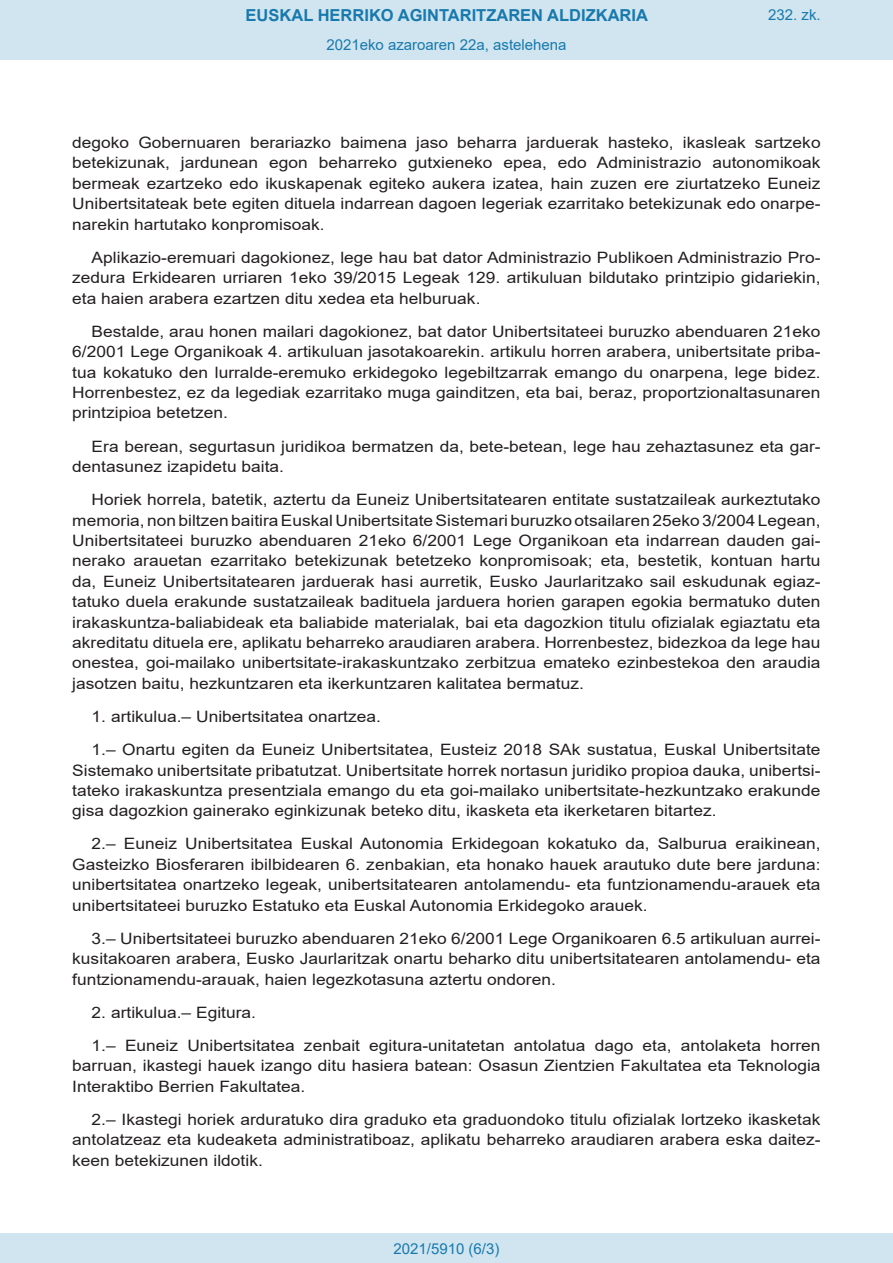
<style>
.page{position:relative;width:893px;height:1263px;background:#fff}
.page>*{position:absolute;margin:0;border:0;box-sizing:border-box;transform-origin:0 0}
.t1{font:700 16.5px "Arial";color:#1879ad}
.BOPVDetalle{font:15.6px/20.4px "Arial";color:#231f20;text-align:justify;scale:1.11 1}
.Paginacion_Centro{font:15px "Arial";color:#1879ad}
</style>
<div class="page">
<div style="left:0;top:0;width:893px;height:60px;background:#d0e5f0"></div>
<div style="left:0;top:1233px;width:893px;height:30px;background:#d0e5f0"></div>
<p class="t1" style="left:246px;top:3px;width:404px">EUSKAL HERRIKO AGINTARITZAREN ALDIZKARIA</p>
<p class="Paginacion_Centro" style="left:326px;top:35px;width:242px">2021eko azaroaren 22a, astelehena</p>
<p class="Paginacion_Centro" style="left:768px;top:5px;width:54px">232. zk.</p>
<p class="BOPVDetalle" style="left:72px;top:132px;width:676px">degoko Gobernuaren berariazko baimena jaso beharra jarduerak hasteko, ikasleak sartzeko betekizunak, jardunean egon beharreko gutxieneko epea, edo Administrazio autonomikoak bermeak ezartzeko edo ikuskapenak egiteko aukera izatea, hain zuzen ere ziurtatzeko Euneiz Unibertsitateak bete egiten dituela indarrean dagoen legeriak ezarritako betekizunak edo onarpe&shy;narekin hartutako konpromisoak.</p>
<p class="BOPVDetalle" style="left:72px;top:247px;width:676px;text-indent:19px">Aplikazio-eremuari dagokionez, lege hau bat dator Administrazio Publikoen Administrazio Pro&shy;zedura Erkidearen urriaren 1eko 39/2015 Legeak 129. artikuluan bildutako printzipio gidariekin, eta haien arabera ezartzen ditu xedea eta helburuak.</p>
<p class="BOPVDetalle" style="left:72px;top:321px;width:676px;text-indent:19px">Bestalde, arau honen mailari dagokionez, bat dator Unibertsitateei buruzko abenduaren 21eko 6/2001 Lege Organikoak 4. artikuluan jasotakoarekin. artikulu horren arabera, unibertsitate priba&shy;tua kokatuko den lurralde-eremuko erkidegoko legebiltzarrak emango du onarpena, lege bidez.<br>Horrenbestez, ez da legediak ezarritako muga gainditzen, eta bai, beraz, proportzionaltasunaren printzipioa betetzen.</p>
<p class="BOPVDetalle" style="left:72px;top:436px;width:676px;text-indent:19px">Era berean, segurtasun juridikoa bermatzen da, bete-betean, lege hau zehaztasunez eta gar&shy;dentasunez izapidetu baita.</p>
<p class="BOPVDetalle" style="left:72px;top:489px;width:676px;text-indent:19px">Horiek horrela, batetik, aztertu da Euneiz Unibertsitatearen entitate sustatzaileak aurkeztutako memoria, non biltzen baitira Euskal Unibertsitate Sistemari buruzko otsailaren 25eko 3/2004 Legean, Unibertsitateei buruzko abenduaren 21eko 6/2001 Lege Organikoan eta indarrean dauden gai&shy;nerako arauetan ezarritako betekizunak betetzeko konpromisoak; eta, bestetik, kontuan hartu da, Euneiz Unibertsitatearen jarduerak hasi aurretik, Eusko Jaurlaritzako sail eskudunak egiaz&shy;tatuko duela erakunde sustatzaileak badituela jarduera horien garapen egokia bermatuko duten irakaskuntza-baliabideak eta baliabide materialak, bai eta dagozkion titulu ofizialak egiaztatu eta akreditatu dituela ere, aplikatu beharreko araudiaren arabera. Horrenbestez, bidezkoa da lege hau onestea, goi-mailako unibertsitate-irakaskuntzako zerbitzua emateko ezinbestekoa den araudia jasotzen baitu, hezkuntzaren eta ikerkuntzaren kalitatea bermatuz.</p>
<p class="BOPVDetalle" style="left:92px;top:706px;width:262px">1. artikulua.– Unibertsitatea onartzea.</p>
<p class="BOPVDetalle" style="left:72px;top:739px;width:676px;text-indent:19px">1.– Onartu egiten da Euneiz Unibertsitatea, Eusteiz 2018 SAk sustatua, Euskal Unibertsitate Sistemako unibertsitate pribatutzat. Unibertsitate horrek nortasun juridiko propioa dauka, unibertsi&shy;tateko irakaskuntza presentziala emango du eta goi-mailako unibertsitate-hezkuntzako erakunde gisa dagozkion gainerako eginkizunak beteko ditu, ikasketa eta ikerketaren bitartez.</p>
<p class="BOPVDetalle" style="left:72px;top:834px;width:676px;text-indent:19px">2.– Euneiz Unibertsitatea Euskal Autonomia Erkidegoan kokatuko da, Salburua eraikinean, Gasteizko Biosferaren ibilbidearen 6. zenbakian, eta honako hauek arautuko dute bere jarduna: unibertsitatea onartzeko legeak, unibertsitatearen antolamendu- eta funtzionamendu-arauek eta unibertsitateei buruzko Estatuko eta Euskal Autonomia Erkidegoko arauek.</p>
<p class="BOPVDetalle" style="left:72px;top:928px;width:676px;text-indent:19px">3.– Unibertsitateei buruzko abenduaren 21eko 6/2001 Lege Organikoaren 6.5 artikuluan aurrei&shy;kusitakoaren arabera, Eusko Jaurlaritzak onartu beharko ditu unibertsitatearen antolamendu- eta funtzionamendu-arauak, haien legezkotasuna aztertu ondoren.</p>
<p class="BOPVDetalle" style="left:92px;top:1002px;width:150px">2. artikulua.– Egitura.</p>
<p class="BOPVDetalle" style="left:72px;top:1035px;width:676px;text-indent:19px">1.– Euneiz Unibertsitatea zenbait egitura-unitatetan antolatua dago eta, antolaketa horren barruan, ikastegi hauek izango ditu hasiera batean: Osasun Zientzien Fakultatea eta Teknologia Interaktibo Berrien Fakultatea.</p>
<p class="BOPVDetalle" style="left:72px;top:1109px;width:676px;text-indent:19px">2.– Ikastegi horiek arduratuko dira graduko eta graduondoko titulu ofizialak lortzeko ikasketak antolatzeaz eta kudeaketa administratiboaz, aplikatu beharreko araudiaren arabera eska daitez&shy;keen betekizunen ildotik.</p>
<p class="Paginacion_Centro" style="left:393px;top:1238px;width:107px">2021/5910 (6/3)</p>
</div>
